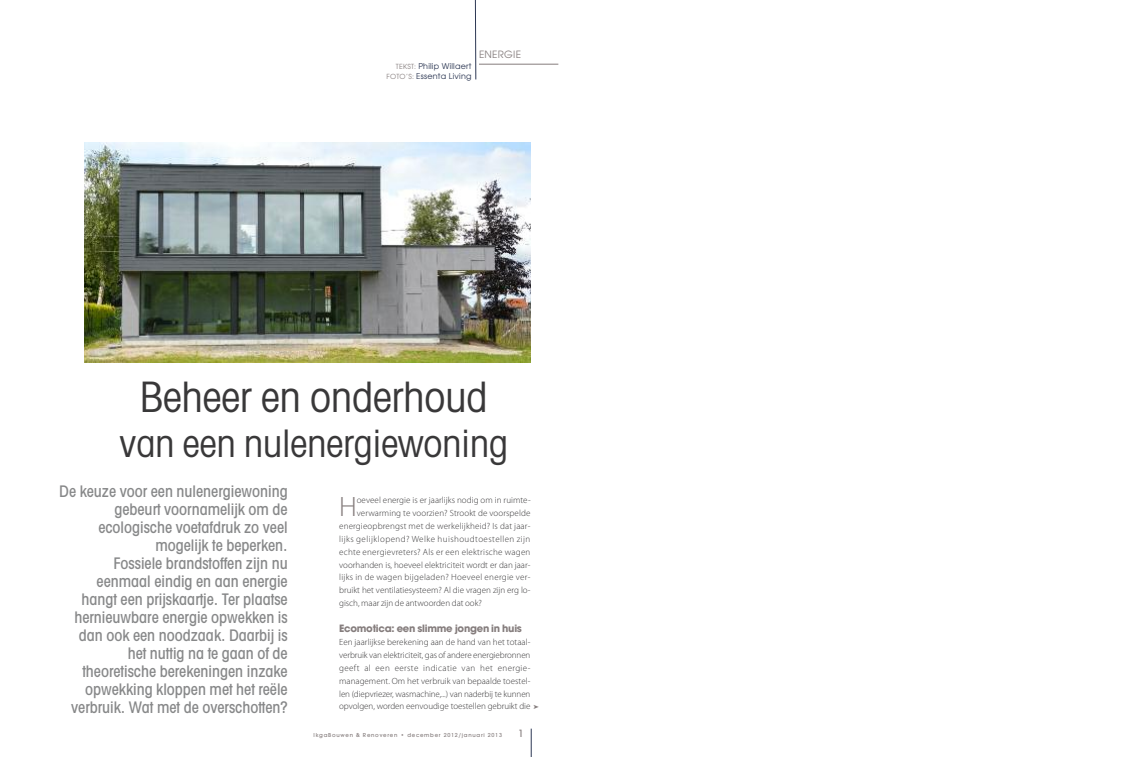
<style>
.page{position:relative;width:1146px;height:757px;background:#fff}
.page>*{position:absolute;margin:0;border:0;box-sizing:border-box;transform-origin:0 0}
.t1{font:condensed 42px "Avant Garde LT";color:#393839}
.t2{font:condensed 38px "Avant Garde LT";color:#393839}
.t3{font:300 28.1px "Myriad Pro";color:#857d7d}
.t4{font:500 condensed 16px/18px "Avant Garde LT";color:#878889;text-align:right}
.t5{font:500 11px "Avant Gard";color:#857d7d}
.t6{font:700 10px "Avant Garde LT";letter-spacing:-.025em;color:#857d7d}
.t7{font:10px "Avant Garde";letter-spacing:.025em;color:#857d7d}
.t8{font:300 9px/12.9px "Myriad Pro";letter-spacing:.005em;color:#393839}
.t9{font:300 9px "Myriad Pro";letter-spacing:.05em;color:#393839}
.t10{font:300 9px "Myriad Pro";letter-spacing:.025em;color:#393839}
.t11{font:300 9px "Myriad Pro";letter-spacing:.03em;color:#393839}
.t12{font:8px/9.6px "Avant Garde";letter-spacing:.025em;color:#2c3753;text-align:right}
.t13{font:500 6px "Avant Gard";letter-spacing:.125em;color:#857d7d}
.s1{font-size:7px;color:#857d7d}
.s2{color:#857d7d}
</style>
<div class="page">
<hr style="left:479px;top:64px;width:79px;height:1px;background:#857d7d">
<svg style="left:474px;top:0;width:2px;height:80px"></svg>
<svg style="left:531px;top:729px;width:1px;height:28px"></svg>
<img style="left:84px;top:142px;width:446px;height:221px">
<p class="t12" style="left:386px;top:62px;width:86px"><span class="s1">TEKST:</span> Philip Willaert<br><span class="s1">FOTO’S:</span> Essenta Living</p>
<p class="t7" style="left:479px;top:49px;width:43px">ENERGIE</p>
<h1 class="t1" style="left:140px;top:381px;width:349px">Beheer en onderhoud</h1>
<h2 class="t2" style="left:119px;top:429px;width:390px">van een nulenergiewoning</h2>
<p class="t4" style="left:59px;top:484px;width:230px">De keuze voor een nulenergiewoning gebeurt voornamelijk om de ecologische voetafdruk zo veel mogelijk te beperken.<br>Fossiele brandstoffen zijn nu eenmaal eindig en aan energie hangt een prijskaartje. Ter plaatse hernieuwbare energie opwekken is dan ook een noodzaak. Daarbij is het nuttig na te gaan of de theoretische berekeningen inzake opwekking kloppen met het reële verbruik. Wat met de overschotten?</p>
<h3 class="t3" style="left:339px;top:496px;width:19px">H</h3>
<p class="t8" style="left:357px;top:494px;width:175px">oeveel energie is er jaarlijks nodig om in ruimte-</p>
<p class="t8" style="left:357px;top:507px;width:175px">verwarming te voorzien? Strookt de voorspelde</p>
<p class="t8" style="left:339px;top:520px;width:193px">energieopbrengst met de werkelijkheid? Is dat jaar-</p>
<p class="t9" style="left:339px;top:535px;width:193px">lijks gelijklopend? Welke huishoudtoestellen zijn</p>
<p class="t10" style="left:339px;top:548px;width:193px">echte energievreters? Als er een elektrische wagen</p>
<p class="t8" style="left:339px;top:559px;width:193px">voorhanden is, hoeveel elektriciteit wordt er dan jaar-</p>
<p class="t11" style="left:339px;top:574px;width:193px">lijks in de wagen bijgeladen? Hoeveel energie ver-</p>
<p class="t8" style="left:339px;top:584px;width:193px">bruikt het ventilatiesysteem? Al die vragen zijn erg lo-</p>
<p class="t8" style="left:339px;top:597px;width:144px">gisch, maar zijn de antwoorden dat ook?</p>
<p class="t6" style="left:339px;top:625px;width:184px">Ecomotica: een slimme jongen in huis</p>
<p class="t8" style="left:339px;top:636px;width:201px">Een jaarlijkse berekening aan de hand van het totaal&shy;verbruik van elektriciteit, gas of andere energiebronnen geeft al een eerste indicatie van het energie&shy;management. Om het verbruik van bepaalde toestel&shy;len (diepvriezer, wasmachine,...) van naderbij te kunnen opvolgen, worden eenvoudige toestellen gebruikt die <span class="s2">➤</span></p>
<p class="t13" style="left:313px;top:732px;width:190px">IkgaBouwen &amp; Renoveren • december 2012/januari 2013</p>
<p class="t5" style="left:518px;top:727px;width:7px">1</p>
</div>
